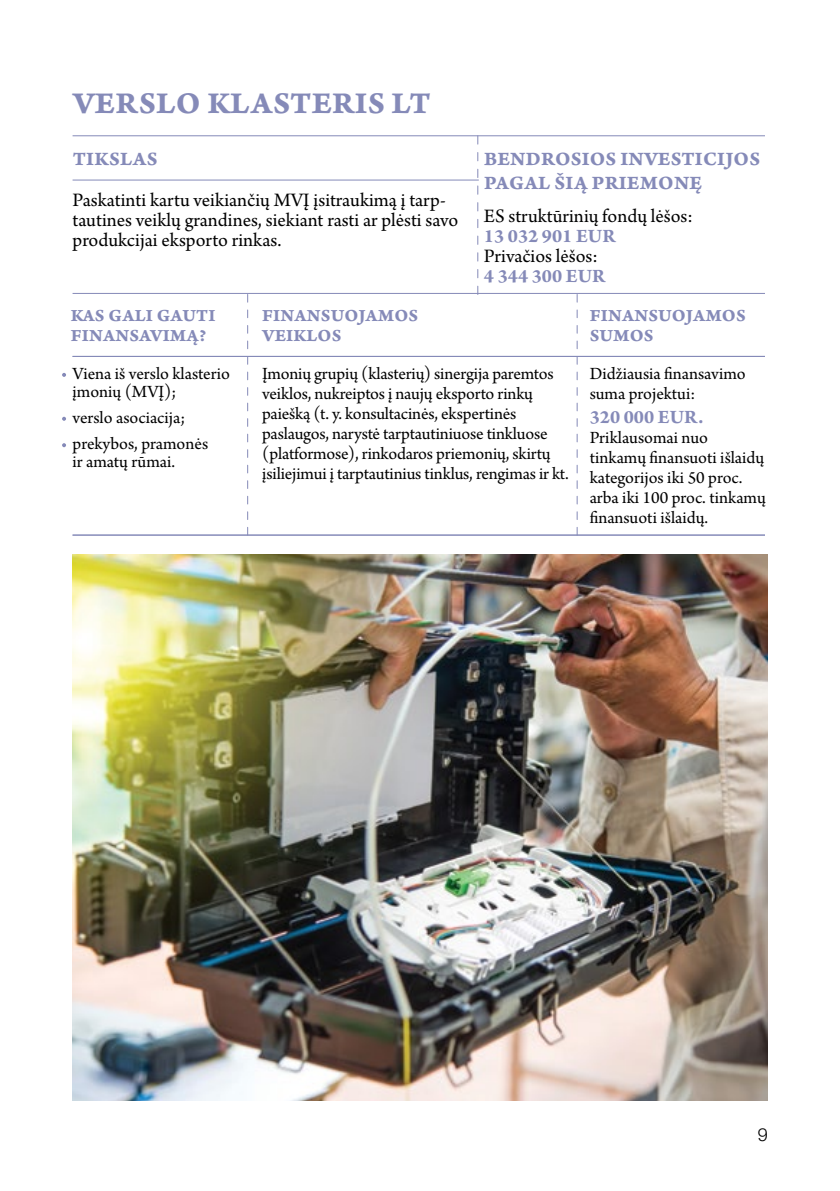
<style>
.page{position:relative;width:840px;height:1191px;background:#fff}
.page>*{position:absolute;margin:0;border:0;box-sizing:border-box;transform-origin:0 0}
.t1{font:32px "Arno Pro Bold Caption";letter-spacing:.01em;color:#858ab8}
.t2{font:20px/20px "Arno Pro";color:#000}
.t3{font:20px/24px "Arno Pro Bold Caption";letter-spacing:.01em;color:#858ab8}
.t4{font:700 20px "Arno Pro";color:#858ab8}
.t5{font:18px/20px "Arno Pro";letter-spacing:-.005em;color:#000}
.t6{font:18px/20px "Arno Pro Bold Caption";letter-spacing:.01em;color:#858ab8}
.t7{font:300 18px "Helvetica Neue LT Pro";color:#000}
</style>
<div class="page">
<hr style="left:72px;top:135px;width:692px;height:1px;background:#858ab8">
<hr style="left:72px;top:179px;width:406px;height:1px;background:#858ab8">
<svg style="left:477px;top:136px;width:1px;height:157px"></svg>
<svg style="left:247px;top:294px;width:1px;height:240px"></svg>
<svg style="left:576px;top:294px;width:1px;height:240px"></svg>
<hr style="left:72px;top:534px;width:692px;height:1px;background:#858ab8">
<hr style="left:72px;top:356px;width:692px;height:1px;background:#858ab8">
<hr style="left:72px;top:293px;width:692px;height:1px;background:#858ab8">
<svg style="left:62px;top:373px;width:4px;height:4px"></svg>
<svg style="left:62px;top:417px;width:4px;height:4px"></svg>
<svg style="left:62px;top:443px;width:4px;height:4px"></svg>
<img style="left:72px;top:554px;width:695px;height:546px">
<h1 class="t1" style="left:73px;top:84px;width:359px">VERSLO KLASTERIS LT</h1>
<p class="t3" style="left:73px;top:147px;width:86px">TIKSLAS</p>
<p class="t3" style="left:484px;top:147px;width:277px">BENDROSIOS INVESTICIJOS<br>PAGAL ŠIĄ PRIEMONĘ</p>
<p class="t2" style="left:483px;top:207px;width:210px">ES struktūrinių fondų lėšos:</p>
<p class="t4" style="left:483px;top:224px;width:133px">13 032 901 EUR</p>
<p class="t2" style="left:483px;top:247px;width:115px">Privačios lėšos:</p>
<p class="t4" style="left:483px;top:264px;width:122px">4 344 300 EUR</p>
<p class="t2" style="left:72px;top:191px;width:387px">Paskatinti kartu veikiančių MVĮ įsitraukimą į tarp&shy;tautines veiklų grandines, siekiant rasti ar plėsti savo produkcijai eksporto rinkas.</p>
<p class="t6" style="left:71px;top:306px;width:146px">KAS GALI GAUTI<br>FINANSAVIMĄ?</p>
<p class="t6" style="left:589px;top:306px;width:157px">FINANSUOJAMOS<br>SUMOS</p>
<p class="t6" style="left:262px;top:306px;width:157px">FINANSUOJAMOS<br>VEIKLOS</p>
<p class="t5" style="left:72px;top:366px;width:159px;line-height:18px">Viena iš verslo klasterio įmonių (MVĮ);</p>
<p class="t5" style="left:72px;top:406px;width:137px;line-height:26px">verslo asociacija; prekybos, pramonės</p>
<p class="t5" style="left:72px;top:453px;width:104px">ir amatų rūmai.</p>
<p class="t5" style="left:262px;top:365px;width:308px">Įmonių grupių (klasterių) sinergija paremtos veiklos, nukreiptos į naujų eksporto rinkų paiešką (t. y. konsultacinės, ekspertinės paslaugos, narystė tarptautiniuose tinkluose (platformose), rinkodaros priemonių, skirtų įsiliejimui į tarptautinius tinklus, rengimas ir kt.</p>
<p class="t5" style="left:589px;top:365px;width:157px">Didžiausia finansavimo suma projektui:</p>
<p class="t4" style="left:589px;top:406px;width:115px">320 000 EUR.</p>
<p class="t5" style="left:589px;top:429px;width:177px">Priklausomai nuo tinkamų finansuoti išlaidų kategorijos iki 50 proc. arba iki 100 proc. tinkamų finansuoti išlaidų.</p>
<p class="t7" style="left:757px;top:1124px;width:12px">9</p>
</div>
